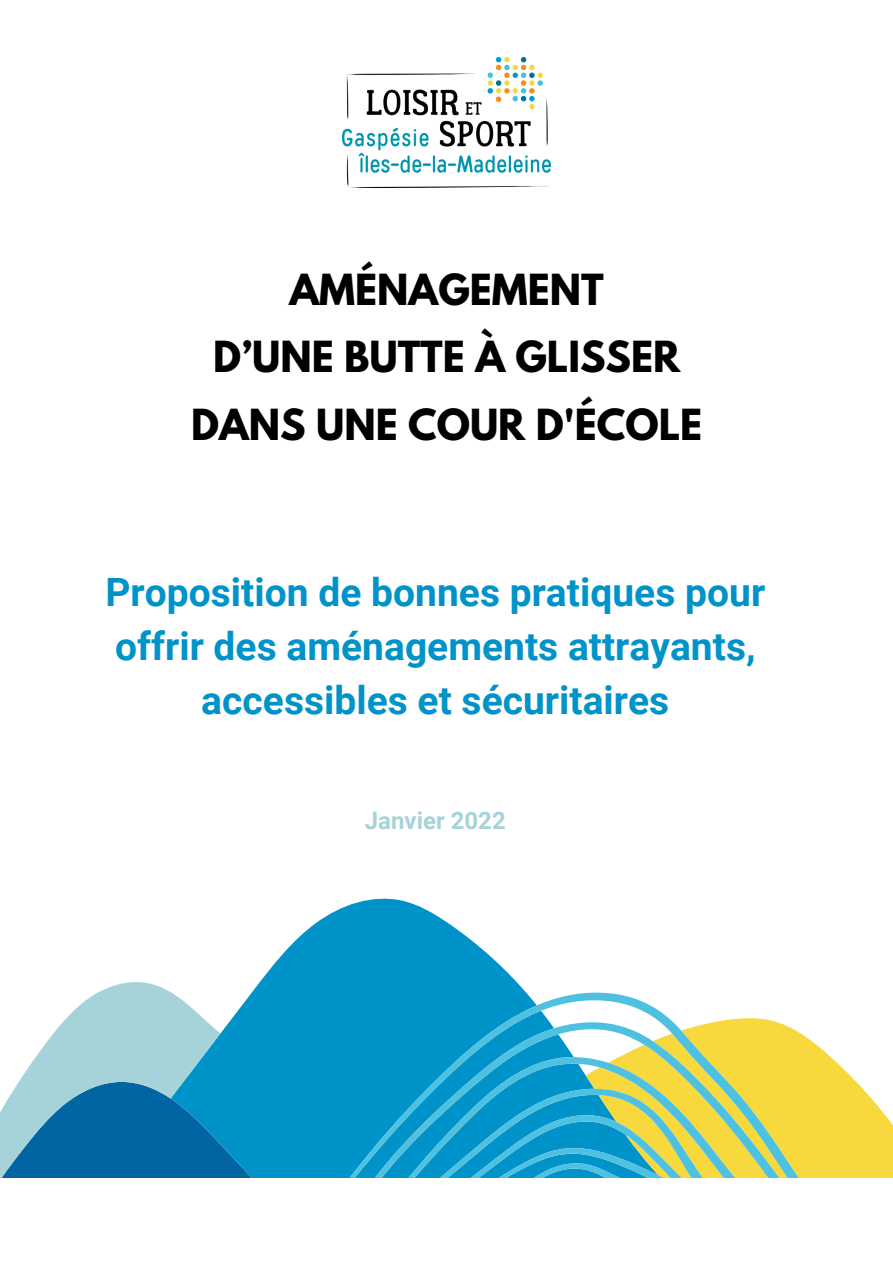
<style>
.page{position:relative;width:893px;height:1264px;background:#fff}
.page>*{position:absolute;margin:0;border:0;box-sizing:border-box;transform-origin:0 0}
.t1{font:700 39px/54px "Roboto";color:#0093c9;text-align:center}
.t2{font:700 37.95px "League Spartan";color:#000}
.t3{font:700 24px "Roboto";color:#a5d3d9}
</style>
<div class="page">
<img style="left:342px;top:57px;width:208px;height:131px">
<svg style="left:252px;top:898px;width:273px;height:279px;fill:#0093c9"></svg>
<svg style="left:0;top:982px;width:252px;height:195px"></svg>
<svg style="left:798px;top:1032px;width:94px;height:145px"></svg>
<svg style="left:349px;top:991px;width:449px;height:186px;background:#69b9b2"></svg>
<p class="t2" style="left:289px;top:271px;width:316px">AMÉNAGEMENT</p>
<p class="t2" style="left:213px;top:338px;width:469px">D’UNE BUTTE À GLISSER</p>
<p class="t2" style="left:191px;top:406px;width:512px">DANS UNE COUR D'ÉCOLE</p>
<p class="t1" style="left:105px;top:566px;width:661px">Proposition de bonnes pratiques pour offrir des aménagements attrayants, accessibles et sécuritaires</p>
<p class="t3" style="left:365px;top:806px;width:142px">Janvier 2022</p>
</div>
